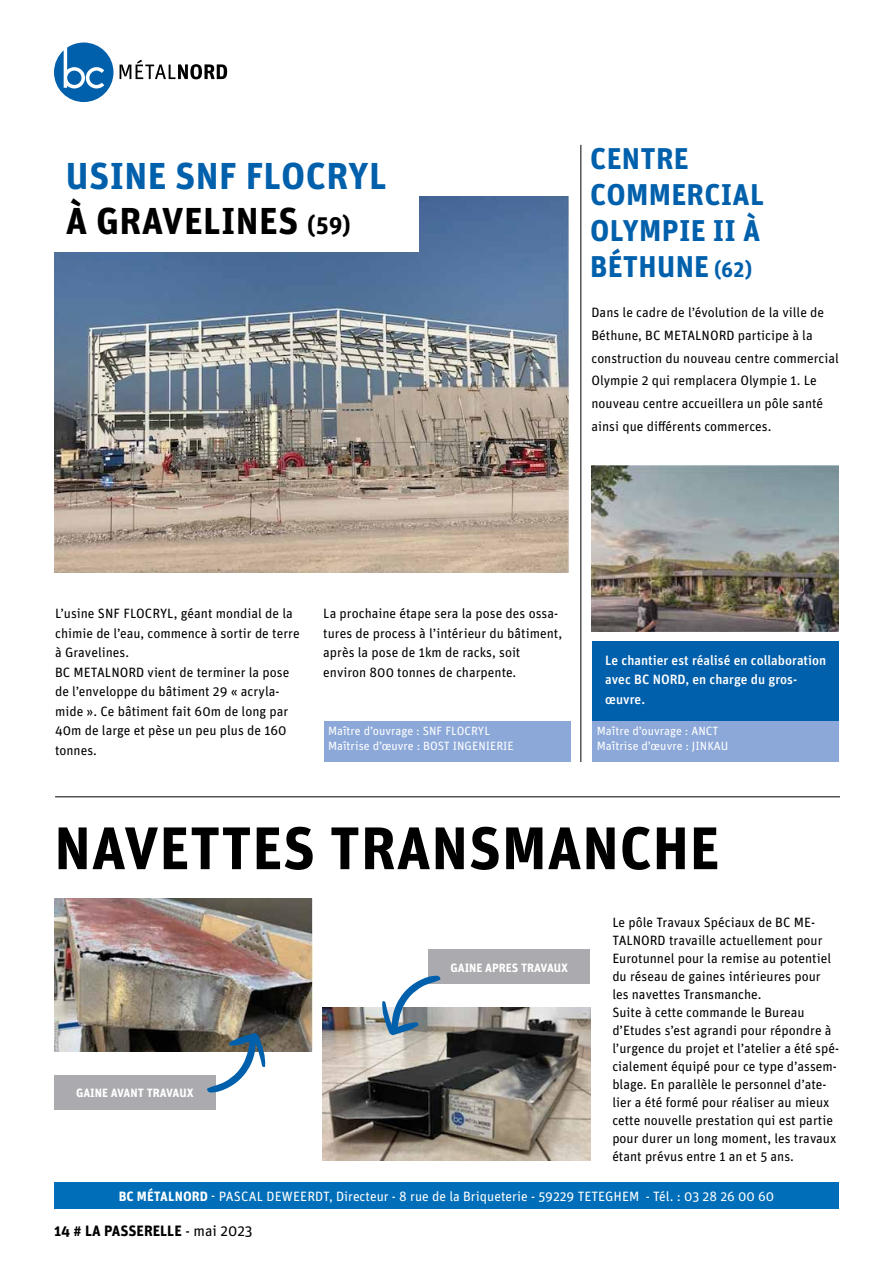
<style>
.page{position:relative;width:893px;height:1263px;background:#fff}
.page>*{position:absolute;margin:0;border:0;box-sizing:border-box;transform-origin:0 0}
.t1{font:700 60px "Unit Pro";letter-spacing:.01em;color:#000}
.t2{font:700 37.5px/45px "Unit Pro";letter-spacing:.01em;color:#0060ac}
.t3{font:700 30px/36px "Unit Pro";letter-spacing:.01em;color:#0060ac}
.t4{font:700 15px "Unit Pro";color:#000}
.t5{font:13.5px/18px "Unit Pro";color:#000}
.t6{font:13.5px "Unit Pro";color:#fff}
.t7{font:500 13.5px/19.5px "Unit Pro";color:#fff}
.t8{font:12px/14.4px "Unit Pro";color:#fff}
.t9{font:700 12px "Unit Pro";color:#fff}
.s1{color:#000}
.s2{font-size:24px;color:#000}
.s3{font-size:21px}
.s4{font-weight:700}
.s5{font-weight:400}
</style>
<div class="page">
<svg style="left:120px;top:60px;width:107px;height:19px"></svg>
<svg style="left:54px;top:43px;width:59px;height:59px"></svg>
<div style="left:67px;top:71px;width:14px;height:14px;background:#0060ac;border-radius:50%"></div>
<div style="left:54px;top:1182px;width:785px;height:27px;background:#006eb8"></div>
<img style="left:54px;top:197px;width:515px;height:375px">
<hr style="left:55px;top:796px;width:785px;height:1px;background:#000">
<div style="left:53px;top:146px;width:366px;height:105px;background:#fff"></div>
<hr style="left:580px;top:145px;width:1px;height:617px;background:#000">
<img style="left:591px;top:465px;width:248px;height:166px">
<div style="left:593px;top:641px;width:246px;height:81px;background:#0060ac"></div>
<img style="left:322px;top:1008px;width:268px;height:153px">
<img style="left:54px;top:898px;width:259px;height:153px">
<div style="left:428px;top:949px;width:162px;height:35px;background:#abaaaf"></div>
<svg style="left:382px;top:975px;width:59px;height:60px"></svg>
<div style="left:54px;top:1075px;width:162px;height:35px;background:#abaaaf"></div>
<svg style="left:206px;top:1033px;width:60px;height:60px"></svg>
<div style="left:593px;top:722px;width:246px;height:40px;background:#8ca8d8"></div>
<div style="left:324px;top:722px;width:246px;height:40px;background:#8ca8d8"></div>
<h2 class="t2" style="left:66px;top:151px;width:322px">USINE SNF FLOCRYL<br><span class="s1">À GRAVELINES</span> <span class="s2">(59)</span></h2>
<h3 class="t3" style="left:590px;top:138px;width:176px">CENTRE<br>COMMERCIAL<br>OLYMPIE II À<br>BÉTHUNE <span class="s3">(62)</span></h3>
<p class="t5" style="left:591px;top:300px;width:249px;line-height:23px">Dans le cadre de l’évolution de la ville de Béthune, BC METALNORD participe à la construction du nouveau centre commercial Olympie 2 qui remplacera Olympie 1. Le nouveau centre accueillera un pôle santé ainsi que différents commerces.</p>
<p class="t5" style="left:55px;top:603px;width:246px;line-height:19.5px">L’usine SNF FLOCRYL, géant mondial de la chimie de l’eau, commence à sortir de terre à Gravelines.<br>BC METALNORD vient de terminer la pose de l’enveloppe du bâtiment 29 « acryla&shy;mide ». Ce bâtiment fait 60m de long par<br>40m de large et pèse un peu plus de 160 tonnes.</p>
<p class="t5" style="left:323px;top:603px;width:240px;line-height:19.5px">La prochaine étape sera la pose des ossa&shy;tures de process à l’intérieur du bâtiment, après la pose de 1km de racks, soit environ 800 tonnes de charpente.</p>
<p class="t8" style="left:328px;top:723px;width:187px">Maître d’ouvrage : SNF FLOCRYL<br>Maîtrise d’œuvre : BOST INGENIERIE</p>
<p class="t7" style="left:605px;top:649px;width:222px">Le chantier est réalisé en collaboration avec BC NORD, en charge du gros&shy;œuvre.</p>
<p class="t8" style="left:597px;top:723px;width:133px">Maître d’ouvrage : ANCT<br>Maîtrise d’œuvre : JINKAU</p>
<h1 class="t1" style="left:54px;top:804px;width:666px">NAVETTES TRANSMANCHE</h1>
<p class="t9" style="left:76px;top:1084px;width:119px">GAINE AVANT TRAVAUX</p>
<p class="t9" style="left:450px;top:958px;width:119px">GAINE APRES TRAVAUX</p>
<p class="t5" style="left:612px;top:912px;width:228px">Le pôle Travaux Spéciaux de BC ME-TALNORD travaille actuellement pour Eurotunnel pour la remise au potentiel du réseau de gaines intérieures pour les navettes Transmanche.<br>Suite à cette commande le Bureau d’Etudes s’est agrandi pour répondre à l’urgence du projet et l’atelier a été spé&shy;cialement équipé pour ce type d’assem&shy;blage. En parallèle le personnel d’ate&shy;lier a été formé pour réaliser au mieux cette nouvelle prestation qui est partie pour durer un long moment, les travaux étant prévus entre 1 an et 5 ans.</p>
<p class="t6" style="left:119px;top:1187px;width:657px"><span class="s4">BC MÉTALNORD</span> - PASCAL DEWEERDT, Directeur - 8 rue de la Briqueterie - 59229 TETEGHEM - Tél. : 03 28 26 00 60</p>
<p class="t4" style="left:54px;top:1219px;width:200px">14 # LA PASSERELLE <span class="s5">- mai 2023</span></p>
</div>
